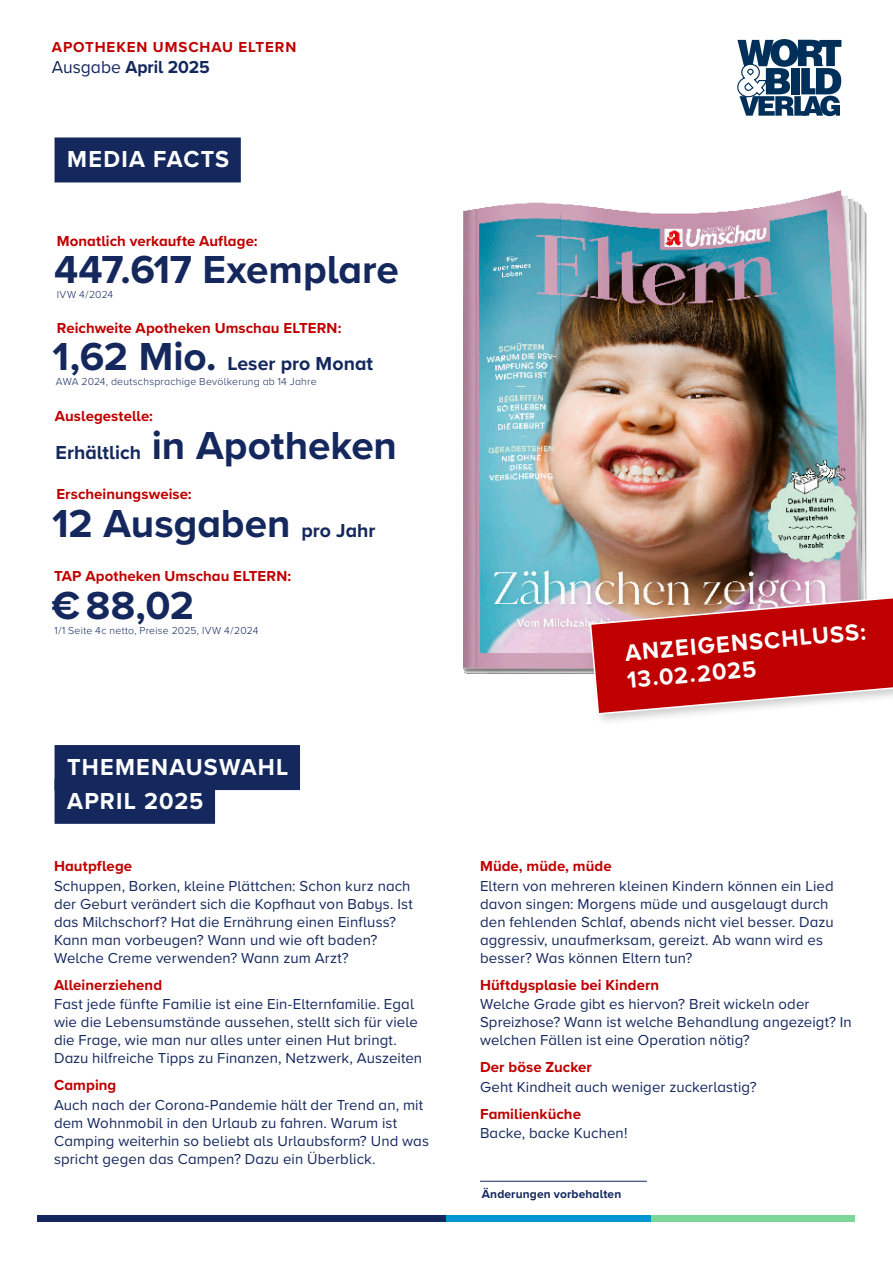
<style>
.page{position:relative;width:893px;height:1263px;background:#fff}
.page>*{position:absolute;margin:0;border:0;box-sizing:border-box;transform-origin:0 0}
.t1{font:700 40.5px "Proxima Nova A";color:#14285d}
.t2{font:700 24px/27px "Proxima Nova A";letter-spacing:.05em;color:#fff}
.t3{font:700 19.5px "Proxima Nova A";color:#14285d}
.t4{font:700 18px "Proxima Nova A";letter-spacing:-.005em;color:#14285d}
.t5{font:15px/18px "Proxima Nova A";letter-spacing:.005em;color:#14285d}
.t6{font:700 15px "Proxima Nova A";letter-spacing:.005em;color:#c00000}
.t7{font:700 15px "Proxima Nova A";letter-spacing:.06em;color:#c00000}
.t8{font:700 12px "Proxima Nova A";letter-spacing:.015em;color:#14285d}
.t9{font:300 10.5px "Proxima Nova A";letter-spacing:.025em;color:#14285d}
.s1{font-weight:400}
.s2{font-size:40.5px}
.s3{font-size:19.5px}
</style>
<div class="page">
<svg style="left:737px;top:39px;width:104px;height:77px"></svg>
<div style="left:38px;top:1215px;width:408px;height:6px;background:#14285d"></div>
<div style="left:651px;top:1215px;width:204px;height:6px;background:#7ed699"></div>
<div style="left:446px;top:1215px;width:205px;height:6px;background:#0095d3"></div>
<div style="left:55px;top:137px;width:186px;height:45px;background:#14285d"></div>
<div style="left:55px;top:745px;width:245px;height:45px;background:#14285d"></div>
<div style="left:55px;top:779px;width:160px;height:45px;background:#14285d"></div>
<hr style="left:480px;top:1181px;width:167px;height:1px;background:#14285d">
<img style="left:463px;top:190px;width:403px;height:483px">
<div style="left:586px;top:584px;width:307px;height:143px;background:#000;opacity:.2"></div>
<svg style="left:589px;top:586px;width:304px;height:129px;background:#c8403f"></svg>
<p class="t7" style="left:52px;top:36px;width:246px">APOTHEKEN UMSCHAU ELTERN</p>
<p class="t4" style="left:52px;top:53px;width:159px"><span class="s1">Ausgabe</span> April 2025</p>
<p class="t2" style="left:67px;top:145px;width:163px">MEDIA FACTS</p>
<p class="t6" style="left:57px;top:229px;width:202px">Monatlich verkaufte Auflage:</p>
<p class="t1" style="left:54px;top:239px;width:346px">447.617 Exemplare</p>
<p class="t9" style="left:57px;top:287px;width:58px">IVW 4 / 2024</p>
<p class="t6" style="left:57px;top:316px;width:286px">Reichweite Apotheken Umschau ELTERN:</p>
<p class="t3" style="left:53px;top:349px;width:322px"><span class="s2">1,62 Mio.</span> Leser pro Monat</p>
<p class="t9" style="left:56px;top:374px;width:262px">AWA 2024, deutschsprachige Bevölkerung ab 14 Jahre</p>
<p class="t6" style="left:55px;top:405px;width:100px">Auslegestelle:</p>
<p class="t1" style="left:56px;top:415px;width:343px"><span class="s3">Erhältlich</span> in Apotheken</p>
<p class="t6" style="left:56px;top:483px;width:137px">Erscheinungsweise:</p>
<p class="t1" style="left:52px;top:493px;width:325px">12 Ausgaben <span class="s3">pro Jahr</span></p>
<p class="t6" style="left:54px;top:565px;width:239px">TAP Apotheken Umschau ELTERN:</p>
<p class="t1" style="left:52px;top:575px;width:144px">€ 88,02</p>
<p class="t9" style="left:55px;top:622px;width:205px">1 / 1 Seite 4 c netto, Preise 2025, IVW 4 / 2024</p>
<p class="t2" style="left:67px;top:753px;width:223px">THEMENAUSWAHL</p>
<p class="t2" style="left:67px;top:787px;width:138px">APRIL 2025</p>
<p class="t6" style="left:54px;top:855px;width:80px">Hautpflege</p>
<p class="t5" style="left:54px;top:876px;width:360px">Schuppen, Borken, kleine Plättchen: Schon kurz nach der Geburt verändert sich die Kopfhaut von Babys. Ist das Milchschorf? Hat die Ernährung einen Einfluss?<br>Kann man vorbeugen? Wann und wie oft baden?<br>Welche Creme verwenden? Wann zum Arzt?</p>
<p class="t6" style="left:54px;top:974px;width:110px">Alleinerziehend</p>
<p class="t5" style="left:54px;top:995px;width:370px">Fast jede fünfte Familie ist eine Ein-Elternfamilie. Egal wie die Lebensumstände aussehen, stellt sich für viele die Frage, wie man nur alles unter einen Hut bringt.<br>Dazu hilfreiche Tipps zu Finanzen, Netzwerk, Auszeiten</p>
<p class="t6" style="left:54px;top:1074px;width:64px">Camping</p>
<p class="t5" style="left:54px;top:1095px;width:377px">Auch nach der Corona-Pandemie hält der Trend an, mit dem Wohnmobil in den Urlaub zu fahren. Warum ist Camping weiterhin so beliebt als Urlaubsform? Und was spricht gegen das Campen? Dazu ein Überblick.</p>
<p class="t2" style="left:623px;top:639px;width:244px;rotate:-5deg">ANZEIGENSCHLUSS:<br>13.02.2025</p>
<p class="t6" style="left:480px;top:855px;width:133px">Müde, müde, müde</p>
<p class="t5" style="left:480px;top:876px;width:355px">Eltern von mehreren kleinen Kindern können ein Lied davon singen: Morgens müde und ausgelaugt durch den fehlenden Schlaf, abends nicht viel besser. Dazu aggressiv, unaufmerksam, gereizt. Ab wann wird es besser? Was können Eltern tun?</p>
<p class="t6" style="left:480px;top:973px;width:181px">Hüftdysplasie bei Kindern</p>
<p class="t5" style="left:480px;top:994px;width:373px">Welche Grade gibt es hiervon? Breit wickeln oder<br>Spreizhose? Wann ist welche Behandlung angezeigt? In welchen Fällen ist eine Operation nötig?</p>
<p class="t6" style="left:480px;top:1056px;width:113px">Der böse Zucker</p>
<p class="t5" style="left:480px;top:1077px;width:278px">Geht Kindheit auch weniger zuckerlastig?</p>
<p class="t6" style="left:480px;top:1102px;width:102px">Familienküche</p>
<p class="t5" style="left:480px;top:1123px;width:149px">Backe, backe Kuchen!</p>
<p class="t8" style="left:482px;top:1185px;width:141px">Änderungen vorbehalten</p>
</div>
